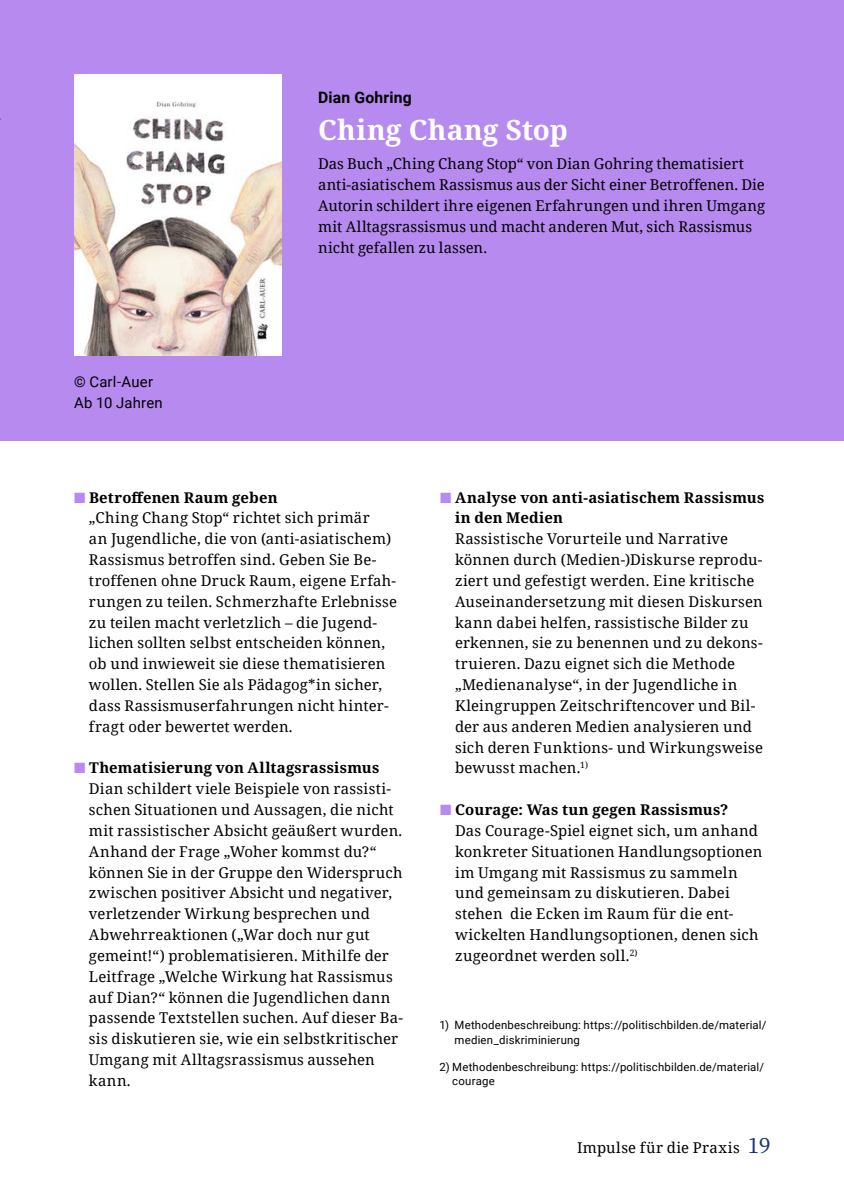
<style>
.page{position:relative;width:844px;height:1191px;background:#fff}
.page>*{position:absolute;margin:0;border:0;box-sizing:border-box;transform-origin:0 0}
.t1{font:700 28px "Noto Serif";letter-spacing:.005em;color:#fff}
.t2{font:500 21px "Noto Serif TC";color:#1c3476}
.t3{font:700 15.75px "Roboto";letter-spacing:.015em;color:#000}
.t4{font:14.88px/20.8px "Noto Serif";letter-spacing:.01em;color:#000}
.t5{font:700 14.88px/20.8px "Noto Serif";letter-spacing:.015em;color:#000}
.t6{font:14.88px/20.8px "Roboto";letter-spacing:.015em;color:#000}
.t7{font:14.88px "Noto Serif";letter-spacing:.03em;color:#000}
.t8{font:11.38px/14.9px "Roboto";letter-spacing:.015em;color:#000}
.s1{color:#b68aef}
.s2{font-weight:700}
</style>
<div class="page">
<div style="left:0;top:0;width:843px;height:440px;background:#b68aef"></div>
<img style="left:75px;top:74px;width:206px;height:282px">
<p class="t6" style="left:74px;top:370px;width:90px">© Carl-Auer<br>Ab 10 Jahren</p>
<p class="t3" style="left:318px;top:87px;width:95px">Dian Gohring</p>
<h1 class="t1" style="left:318px;top:110px;width:251px">Ching Chang Stop</h1>
<p class="t4" style="left:318px;top:153px;width:448px">Das Buch „Ching Chang Stop“ von Dian Gohring thematisiert anti-asiatischem Rassismus aus der Sicht einer Betroffenen. Die Autorin schildert ihre eigenen Erfahrungen und ihren Umgang mit Alltagsrassismus und macht anderen Mut, sich Rassismus nicht gefallen zu lassen.</p>
<p class="t4" style="left:89px;top:486px;width:309px;text-indent:-15px"><span class="s1">■</span> <span class="s2">Betroffenen Raum geben<br></span>„Ching Chang Stop“ richtet sich primär<br>an Jugendliche, die von (anti-asiatischem)<br>Rassismus betroffen sind. Geben Sie Be&shy;troffenen ohne Druck Raum, eigene Erfah&shy;rungen zu teilen. Schmerzhafte Erlebnisse zu teilen macht verletzlich – die Jugend&shy;lichen sollten selbst entscheiden können, ob und inwieweit sie diese thematisieren wollen. Stellen Sie als Pädagog*in sicher, dass Rassismuserfahrungen nicht hinter&shy;fragt oder bewertet werden.</p>
<p class="t4" style="left:89px;top:757px;width:315px;text-indent:-15px"><span class="s1">■</span> <span class="s2">Thematisierung von Alltagsrassismus </span>Dian schildert viele Beispiele von rassisti&shy;schen Situationen und Aussagen, die nicht mit rassistischer Absicht geäußert wurden.<br>Anhand der Frage „Woher kommst du?“ können Sie in der Gruppe den Widerspruch zwischen positiver Absicht und negativer, verletzender Wirkung besprechen und Abwehrreaktionen („War doch nur gut gemeint!“) problematisieren. Mithilfe der Leitfrage „Welche Wirkung hat Rassismus auf Dian?“ können die Jugendlichen dann passende Textstellen suchen. Auf dieser Ba&shy;sis diskutieren sie, wie ein selbstkritischer Umgang mit Alltagsrassismus aussehen kann.</p>
<p class="t5" style="left:455px;top:487px;width:311px;text-indent:-15px"><span class="s1">■</span> Analyse von anti-asiatischem Rassismus in den Medien</p>
<p class="t4" style="left:455px;top:528px;width:309px">Rassistische Vorurteile und Narrative können durch (Medien-)Diskurse reprodu&shy;ziert und gefestigt werden. Eine kritische Auseinandersetzung mit diesen Diskursen kann dabei helfen, rassistische Bilder zu erkennen, sie zu benennen und zu dekons&shy;truieren. Dazu eignet sich die Methode „Medienanalyse“, in der Jugendliche in Kleingruppen Zeitschriftencover und Bil&shy;der aus anderen Medien analysieren und sich deren Funktions- und Wirkungsweise bewusst machen.<sup>1)</sup></p>
<p class="t4" style="left:455px;top:798px;width:309px;text-indent:-15px"><span class="s1">■</span> <span class="s2">Courage: Was tun gegen Rassismus?<br></span>Das Courage-Spiel eignet sich, um anhand konkreter Situationen Handlungsoptionen im Umgang mit Rassismus zu sammeln und gemeinsam zu diskutieren. Dabei stehen die Ecken im Raum für die ent&shy;wickelten Handlungsoptionen, denen sich zugeordnet werden soll.<sup>2)</sup></p>
<p class="t8" style="left:454px;top:1017px;width:313px;text-indent:-15px">1) Methodenbeschreibung: https://politischbilden.de/material/ medien_diskriminierung</p>
<p class="t8" style="left:452px;top:1058px;width:313px;text-indent:-13px">2) Methodenbeschreibung: https://politischbilden.de/material/ courage</p>
<p class="t7" style="left:577px;top:1137px;width:164px">Impulse für die Praxis</p>
<h2 class="t2" style="left:747px;top:1133px;width:25px">19</h2>
</div>
